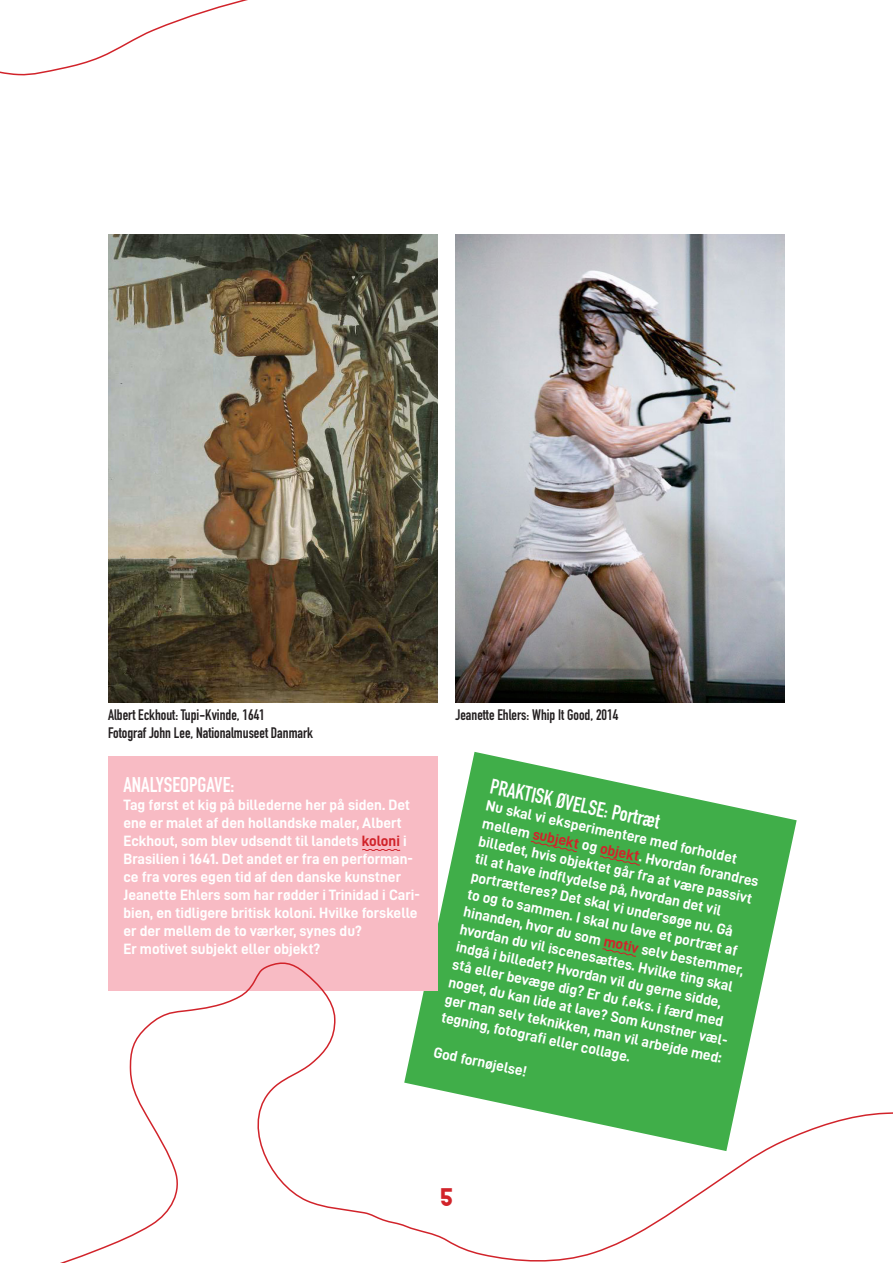
<style>
.page{position:relative;width:893px;height:1263px;background:#fff}
.page>*{position:absolute;margin:0;border:0;box-sizing:border-box;transform-origin:0 0}
.Overskrift_rød{font:700 25.5px "Normal";color:#d1232a}
.Billedtekst{font:700 21px "DIN Condensed";color:#fff}
.Intro_tekst{font:15px/18px "D DIN Bold";color:#fff}
.Billedtekst-2{font:700 15px "DIN Condensed";color:#231f20}
.s1{color:#d1232a}
</style>
<div class="page">
<img style="left:108px;top:234px;width:329px;height:468px">
<img style="left:455px;top:234px;width:330px;height:468px">
<svg style="left:437px;top:752px;width:360px;height:207px;fill:#40ae49"></svg>
<svg style="left:0;top:0;width:248px;height:76px"></svg>
<div style="left:108px;top:756px;width:329px;height:234px;background:#f8bbc4"></div>
<svg style="left:60px;top:959px;width:833px;height:304px"></svg>
<svg style="left:362px;top:849px;width:39px;height:2px"></svg>
<svg style="left:530px;top:841px;width:47px;height:11px"></svg>
<svg style="left:599px;top:856px;width:41px;height:9px"></svg>
<svg style="left:602px;top:948px;width:34px;height:9px"></svg>
<p class="Billedtekst-2" style="left:108px;top:705px;width:158px">Albert Eckhout: Tupi-Kvinde, 1641</p>
<p class="Billedtekst-2" style="left:108px;top:723px;width:207px">Fotograf John Lee, Nationalmuseet Danmark</p>
<p class="Billedtekst" style="left:123px;top:771px;width:113px">ANALYSEOPGAVE:</p>
<p class="Intro_tekst" style="left:123px;top:796px;width:298px">Tag først et kig på billederne her på siden. Det ene er malet af den hollandske maler, Albert Eckhout, som blev udsendt til landets <span class="s1">koloni</span> i Brasilien i 1641. Det andet er fra en performan&shy;ce fra vores egen tid af den danske kunstner Jeanette Ehlers som har rødder i Trinidad i Cari&shy;bien, en tidligere britisk koloni. Hvilke forskelle er der mellem de to værker, synes du?</p>
<p class="Intro_tekst" style="left:123px;top:940px;width:198px">Er motivet subjekt eller objekt?</p>
<p class="Billedtekst-2" style="left:455px;top:705px;width:164px">Jeanette Ehlers: Whip It Good, 2014</p>
<p class="Billedtekst" style="left:493px;top:772px;width:174px;rotate:12deg">PRAKTISK ØVELSE: Portræt</p>
<p class="Intro_tekst" style="left:488px;top:796px;width:288px;rotate:12deg">Nu skal vi eksperimentere med forholdet mellem <span class="s1">subjekt</span> og <span class="s1">objekt</span>. Hvordan forandres billedet, hvis objektet går fra at være passivt til at have indfl ydelse på, hvordan det vil portrætteres? Det skal vi undersøge nu. Gå<br>to og to sammen. I skal nu lave et portræt af hinanden, hvor du som <span class="s1">motiv</span> selv bestemmer, hvordan du vil iscenesættes. Hvilke ting skal indgå i billedet? Hvordan vil du gerne sidde, stå eller bevæge dig? Er du f.eks. i færd med noget, du kan lide at lave? Som kunstner væl&shy;ger man selv teknikken, man vil arbejde med: tegning, fotografi eller collage.</p>
<p class="Intro_tekst" style="left:436px;top:1043px;width:96px;rotate:12deg">God fornøjelse!</p>
<p class="Overskrift_rød" style="left:440px;top:1181px;width:14px">5</p>
</div>
